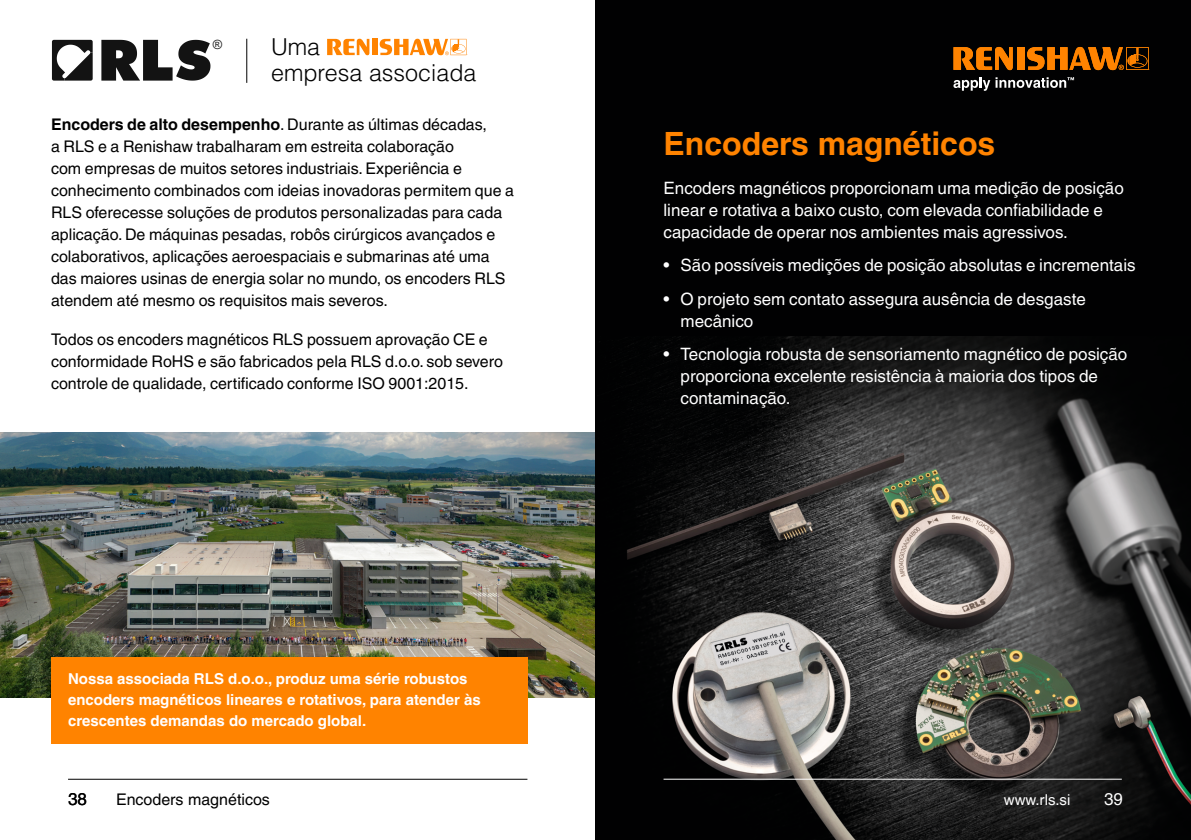
<style>
.page{position:relative;width:1191px;height:840px;background:#fff}
.page>*{position:absolute;margin:0;border:0;box-sizing:border-box;transform-origin:0 0}
.t1{font:700 32px "Helvetica LT Pro";color:#ff8300}
.t2{font:300 23.2px/25.6px "Helvetica LT Pro";color:#000}
.t3{font:17px/22px "Helvetica LT Pro";color:#fff}
.t4{font:17px "Helvetica LT Pro";color:#000}
.t5{font:16px/22px "Helvetica LT Pro";color:#000}
.t6{font:700 15px/21px "Helvetica LT Pro";color:#fff}
.t7{font:15px "Helvetica LT Pro";color:#fff}
.t8{font:12.8px "Arial";color:#212121}
.s1{font-weight:700}
</style>
<div class="page">
<img style="left:0;top:432px;width:595px;height:265px">
<div style="left:595px;top:0;width:596px;height:839px;background:#010102"></div>
<img style="left:627px;top:336px;width:564px;height:503px">
<hr style="left:68px;top:778px;width:459px;height:1px;background:#000">
<svg style="left:327px;top:39px;width:42px;height:16px"></svg>
<div style="left:372px;top:39px;width:6px;height:16px;background:#ff8300"></div>
<svg style="left:380px;top:39px;width:86px;height:16px"></svg>
<hr style="left:246px;top:39px;width:1px;height:44px;background:#000">
<div style="left:51px;top:656px;width:476px;height:87px;background:#ff8300"></div>
<hr style="left:663px;top:778px;width:458px;height:1px;background:#fff">
<svg style="left:101px;top:40px;width:109px;height:41px"></svg>
<svg style="left:52px;top:40px;width:41px;height:41px"></svg>
<svg style="left:953px;top:47px;width:59px;height:23px"></svg>
<div style="left:1017px;top:47px;width:7px;height:23px;background:#ff8300"></div>
<svg style="left:1027px;top:47px;width:121px;height:23px"></svg>
<svg style="left:953px;top:77px;width:121px;height:14px"></svg>
<p class="t8" style="left:213px;top:36px;width:11px">®</p>
<h2 class="t2" style="left:271px;top:34px;width:207px">Uma<br>empresa associada</h2>
<p class="t5" style="left:51px;top:113px;width:464px"><span class="s1">Encoders de alto desempenho</span>. Durante as últimas décadas,<br>a RLS e a Renishaw trabalharam em estreita colaboração<br>com empresas de muitos setores industriais. Experiência e conhecimento combinados com ideias inovadoras permitem que a RLS oferecesse soluções de produtos personalizadas para cada aplicação. De máquinas pesadas, robôs cirúrgicos avançados e colaborativos, aplicações aeroespaciais e submarinas até uma das maiores usinas de energia solar no mundo, os encoders RLS atendem até mesmo os requisitos mais severos.</p>
<p class="t5" style="left:51px;top:328px;width:453px">Todos os encoders magnéticos RLS possuem aprovação CE e conformidade RoHS e são fabricados pela RLS d.o.o. sob severo controle de qualidade, certificado conforme ISO 9001:2015.</p>
<p class="t6" style="left:68px;top:668px;width:414px">Nossa associada RLS d.o.o., produz uma série robustos encoders magnéticos lineares e rotativos, para atender às crescentes demandas do mercado global.</p>
<h1 class="t1" style="left:663px;top:124px;width:333px">Encoders magnéticos</h1>
<p class="t3" style="left:663px;top:177px;width:462px">Encoders magnéticos proporcionam uma medição de posição linear e rotativa a baixo custo, com elevada confiabilidade e capacidade de operar nos ambientes mais agressivos.</p>
<p class="t3" style="left:663px;top:254px;width:473px">• São possíveis medições de posição absolutas e incrementais</p>
<p class="t3" style="left:680px;top:287px;width:407px;text-indent:-17px">• O projeto sem contato assegura ausência de desgaste mecânico</p>
<p class="t3" style="left:680px;top:343px;width:448px;text-indent:-17px">• Tecnologia robusta de sensoriamento magnético de posição proporciona excelente resistência à maioria dos tipos de contaminação.</p>
<p class="t4" style="left:68px;top:789px;width:20px">38</p>
<p class="t5" style="left:116px;top:788px;width:155px">Encoders magnéticos</p>
<p class="t7" style="left:1003px;top:790px;width:68px">www.rls.si</p>
<p class="t3" style="left:1104px;top:787px;width:20px">39</p>
</div>
